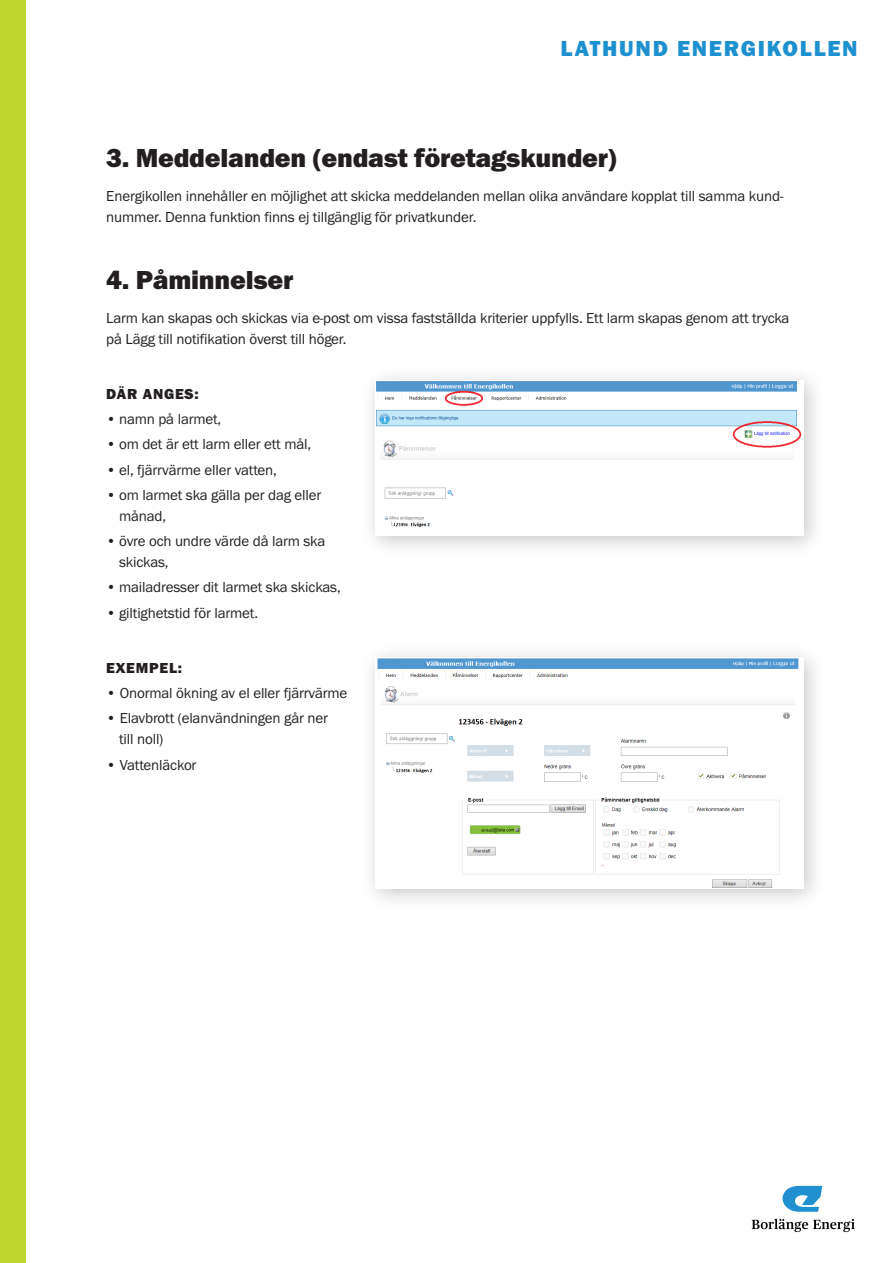
<style>
.page{position:relative;width:893px;height:1263px;background:#fff}
.page>*{position:absolute;margin:0;border:0;box-sizing:border-box;transform-origin:0 0}
.Mellis{font:800 27px "Franklin Gothic EF";letter-spacing:-.01em;color:#231f20}
.Bröd_small{font:800 22.5px "Franklin Gothic EF";letter-spacing:.075em;color:#1d90d0}
.Bröd{font:15px/21px "Franklin Gothic EF";letter-spacing:-.01em;color:#231f20}
.Bullet_list{font:15px/21px "Franklin Gothic EF";letter-spacing:-.01em;color:#231f20}
.Mellis_2{font:800 15px "Franklin Gothic EF";letter-spacing:.05em;color:#231f20}
</style>
<div class="page">
<svg style="left:752px;top:1219px;width:103px;height:13px"></svg>
<svg style="left:782px;top:1186px;width:40px;height:26px"></svg>
<div style="left:0;top:0;width:26px;height:1263px;background:#bed630"></div>
<div style="left:361px;top:366px;width:465px;height:193px;background:#231f20;opacity:.25"></div>
<img style="left:375px;top:381px;width:428px;height:155px">
<div style="left:361px;top:643px;width:465px;height:268px;background:#231f20;opacity:.25"></div>
<img style="left:375px;top:657px;width:428px;height:231px">
<p class="Bröd_small" style="left:560px;top:35px;width:299px">LATHUND ENERGIKOLLEN</p>
<p class="Mellis" style="left:106px;top:143px;width:512px">3. Meddelanden (endast företagskunder)</p>
<p class="Bröd" style="left:106px;top:185px;width:679px">Energikollen innehåller en möjlighet att skicka meddelanden mellan olika användare kopplat till samma kund&shy;nummer. Denna funktion finns ej tillgänglig för privatkunder.</p>
<p class="Mellis" style="left:106px;top:265px;width:189px">4. Påminnelser</p>
<p class="Bröd" style="left:106px;top:308px;width:685px">Larm kan skapas och skickas via e-post om vissa fastställda kriterier uppfylls. Ett larm skapas genom att trycka på Lägg till notifikation överst till höger.</p>
<p class="Mellis_2" style="left:106px;top:385px;width:94px">DÄR ANGES:</p>
<p class="Bullet_list" style="left:106px;top:409px;width:117px">• namn på larmet,</p>
<p class="Bullet_list" style="left:106px;top:434px;width:206px">• om det är ett larm eller ett mål,</p>
<p class="Bullet_list" style="left:106px;top:459px;width:172px">• el, fjärrvärme eller vatten,</p>
<p class="Bullet_list" style="left:119px;top:485px;width:204px;text-indent:-13px">• om larmet ska gälla per dag eller månad,</p>
<p class="Bullet_list" style="left:119px;top:531px;width:208px;text-indent:-13px">• övre och undre värde då larm ska skickas,</p>
<p class="Bullet_list" style="left:106px;top:577px;width:236px">• mailadresser dit larmet ska skickas,</p>
<p class="Bullet_list" style="left:106px;top:602px;width:153px">• giltighetstid för larmet.</p>
<p class="Mellis_2" style="left:106px;top:659px;width:77px">EXEMPEL:</p>
<p class="Bullet_list" style="left:106px;top:683px;width:243px">• Onormal ökning av el eller fjärrvärme</p>
<p class="Bullet_list" style="left:119px;top:708px;width:211px;text-indent:-13px">• Elavbrott (elanvändningen går ner till noll)</p>
<p class="Bullet_list" style="left:106px;top:754px;width:92px">• Vattenläckor</p>
</div>
